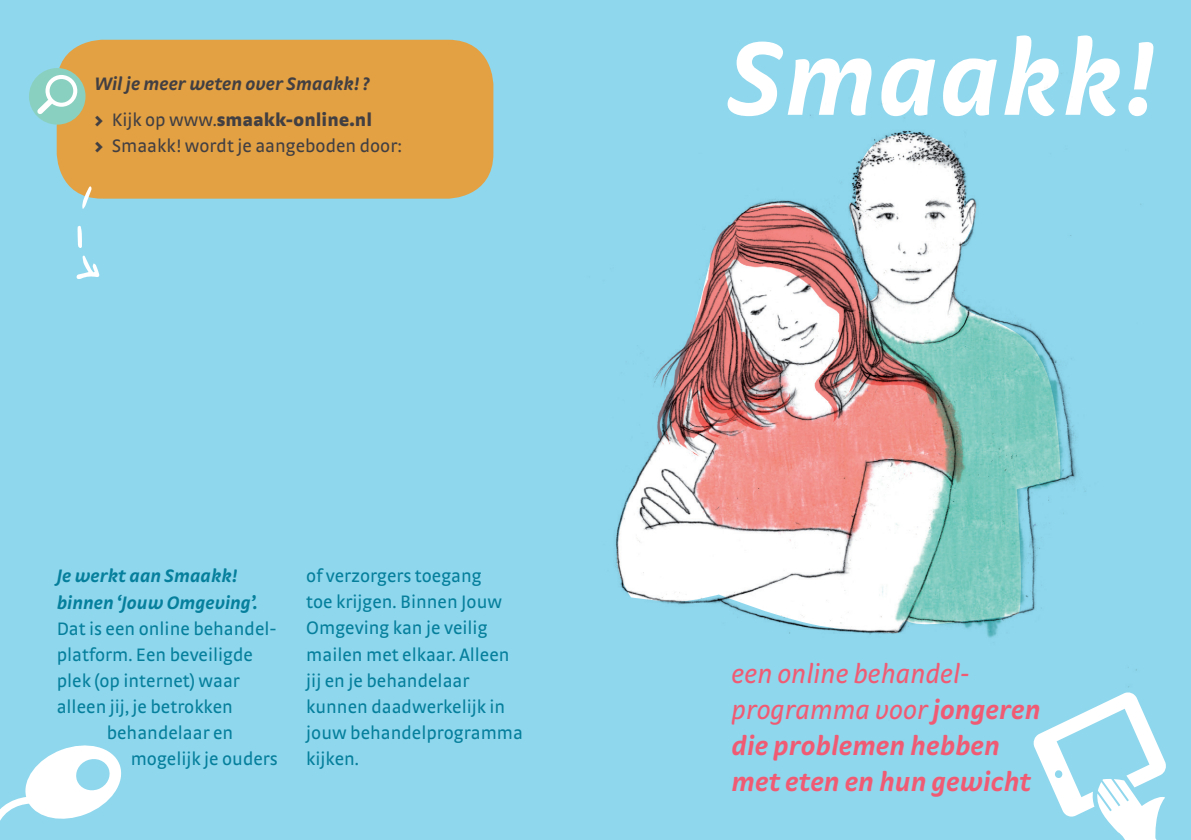
<style>
.page{position:relative;width:1191px;height:840px;background:#fff}
.page>*{position:absolute;margin:0;border:0;box-sizing:border-box;transform-origin:0 0}
.t1{font:italic 700 110px "Strada OT";letter-spacing:.01em;color:#fff}
.t2{font:italic 700 28px/36px "Strada OT";color:#f05b73}
.t3{font:19px/26px "Strada OT";color:#057f9c}
.t4{font:italic 700 19px/36px "Strada OT";color:#423f42}
.t5{font:italic 700 19px/26px "Strada OT";color:#057f9c}
.t6{font:19px "Strada OT";color:#423f42}
.s1{font-weight:900;font-style:normal}
.s2{font-weight:400;font-style:normal}
.s3{font-weight:900}
.s4{font-weight:400}
</style>
<div class="page">
<div style="left:0;top:0;width:1191px;height:839px;background:#8fd7ed"></div>
<svg style="left:1033px;top:726px;width:133px;height:113px"></svg>
<svg style="left:0;top:745px;width:122px;height:76px"></svg>
<div style="left:57px;top:40px;width:436px;height:158px;background:#e3a143;border-radius:45px"></div>
<div style="left:29px;top:68px;width:57px;height:56px;background:#8ad0c0;border-radius:50%"></div>
<svg style="left:32px;top:75px;width:45px;height:44px"></svg>
<svg style="left:77px;top:255px;width:23px;height:24px"></svg>
<svg style="left:78px;top:225px;width:4px;height:23px"></svg>
<svg style="left:82px;top:186px;width:10px;height:23px"></svg>
<img style="left:615px;top:73px;width:534px;height:653px">
<p class="t4" style="left:95px;top:65px;width:279px">Wil je meer weten over Smaakk! ? <span class="s1">&gt;</span> <span class="s2">Kijk op www.</span><span class="s1">smaakk-online.nl</span></p>
<p class="t6" style="left:95px;top:135px;width:309px"><span class="s3">&gt;</span> Smaakk! wordt je aangeboden door:</p>
<p class="t5" style="left:57px;top:562px;width:202px">Je werkt aan Smaakk! binnen ‘Jouw Omgeving’.</p>
<p class="t3" style="left:57px;top:615px;width:221px">Dat is een online behandel-</p>
<p class="t3" style="left:57px;top:641px;width:198px">platform. Een beveiligde</p>
<p class="t3" style="left:57px;top:667px;width:185px">plek (op internet) waar</p>
<p class="t3" style="left:57px;top:693px;width:178px">alleen jij, je betrokken</p>
<p class="t3" style="left:107px;top:719px;width:128px">behandelaar en</p>
<p class="t3" style="left:131px;top:745px;width:149px">mogelijk je ouders</p>
<p class="t3" style="left:306px;top:563px;width:218px">of verzorgers toegang<br>toe krijgen. Binnen Jouw<br>Omgeving kan je veilig mailen met elkaar. Alleen jij en je behandelaar kunnen daadwerkelijk in jouw behandelprogramma kijken.</p>
<h1 class="t1" style="left:727px;top:12px;width:431px">Smaakk!</h1>
<h2 class="t2" style="left:731px;top:655px;width:310px"><span class="s4">een online behandel&shy;programma voor</span> jongeren die problemen hebben met eten en hun gewicht</h2>
</div>
